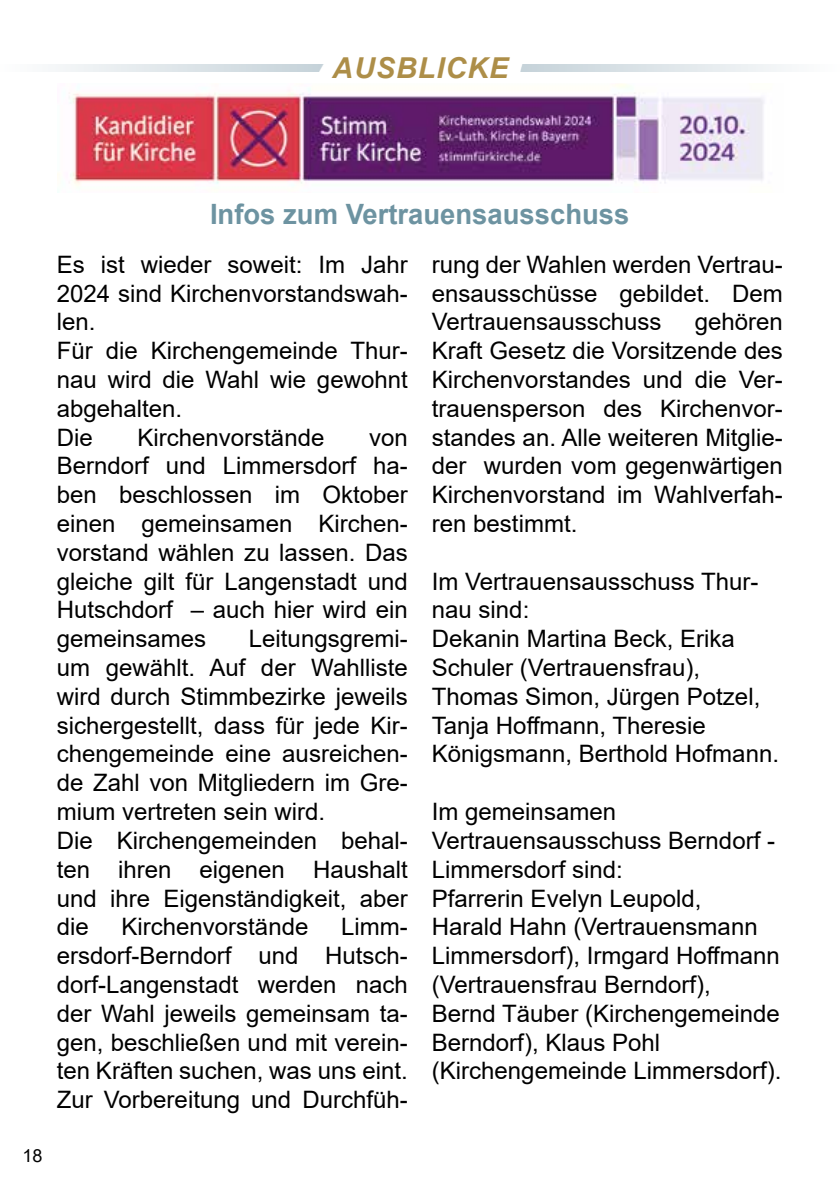
<style>
.page{position:relative;width:840px;height:1191px;background:#fff}
.page>*{position:absolute;margin:0;border:0;box-sizing:border-box;transform-origin:0 0}
.t1{font:italic 700 28.8px "Arial";letter-spacing:.035em;color:#ad8e48}
.t2{font:700 28px "Arial";color:#6d93a1}
.t3{font:24px/28.8px "Arial";color:#000}
.t4{font:18px "Arial";color:#000}
</style>
<div class="page">
<svg style="left:524px;top:64px;width:262px;height:7px"></svg>
<svg style="left:55px;top:64px;width:262px;height:7px"></svg>
<img style="left:57px;top:83px;width:707px;height:110px">
<p class="t1" style="left:332px;top:48px;width:178px">AUSBLICKE</p>
<p class="t4" style="left:22px;top:1142px;width:22px">18</p>
<p class="t2" style="left:210px;top:195px;width:420px">Infos zum Vertrauensausschuss</p>
<p class="t3" style="left:57px;top:250px;width:352px">Es ist wieder soweit: Im Jahr<br>2024 sind Kirchenvorstandswah&shy;len.<br>Für die Kirchengemeinde Thur&shy;nau wird die Wahl wie gewohnt abgehalten.<br>Die</p>
<p class="t3" style="left:431px;top:250px;width:352px;text-align:justify">rung der Wahlen werden Vertrau&shy;ensausschüsse gebildet. Dem Vertrauensausschuss</p>
<p class="t3" style="left:431px;top:307px;width:352px;text-align:justify;text-indent:263px">gehören Kraft Gesetz die Vorsitzende des Kirchenvorstandes und die Ver&shy;trauensperson des Kirchenvor&shy;standes an. Alle weiteren Mitglie&shy;der wurden vom gegenwärtigen Kirchenvorstand im Wahlverfah&shy;ren bestimmt.</p>
<p class="t3" style="left:137px;top:422px;width:188px">Kirchenvorstände</p>
<p class="t3" style="left:57px;top:422px;width:352px;text-align:justify;text-indent:312px">von Berndorf und Limmersdorf ha&shy;ben beschlossen im Oktober einen gemeinsamen Kirchen&shy;vorstand wählen zu lassen. Das gleiche gilt für Langenstadt und Hutschdorf – auch hier wird ein gemeinsames</p>
<p class="t3" style="left:431px;top:566px;width:348px">Im Vertrauensausschuss Thur&shy;nau sind:<br>Dekanin Martina Beck, Erika<br>Schuler (Vertrauensfrau),<br>Thomas Simon, Jürgen Potzel,<br>Tanja Hoffmann, Theresie<br>Königsmann, Berthold Hofmann.</p>
<p class="t3" style="left:431px;top:797px;width:351px">Im gemeinsamen<br>Vertrauensausschuss Berndorf -<br>Limmersdorf sind:<br>Pfarrerin Evelyn Leupold,<br>Harald Hahn (Vertrauensmann<br>Limmersdorf), Irmgard Hoffmann (Vertrauensfrau Berndorf),<br>Bernd Täuber (Kirchengemeinde<br>Berndorf), Klaus Pohl (Kirchengemeinde Limmersdorf).</p>
<p class="t3" style="left:57px;top:624px;width:352px;text-indent:192px">Leitungsgremi&shy;um gewählt. Auf der Wahlliste wird durch Stimmbezirke jeweils sichergestellt, dass für jede Kir&shy;chengemeinde eine ausreichen&shy;de Zahl von Mitgliedern im Gre&shy;mium vertreten sein wird.<br>Die Kirchengemeinden behal&shy;ten ihren eigenen Haushalt und ihre Eigenständigkeit, aber die</p>
<p class="t3" style="left:121px;top:912px;width:188px">Kirchenvorstände</p>
<p class="t3" style="left:57px;top:912px;width:352px;text-align:justify;text-indent:284px">Limm&shy;ersdorf-Berndorf und Hutsch&shy;dorf-Langenstadt werden nach der Wahl jeweils gemeinsam ta&shy;gen, beschließen und mit verein&shy;ten Kräften suchen, was uns eint.<br>Zur Vorbereitung und Durchfüh-</p>
</div>
